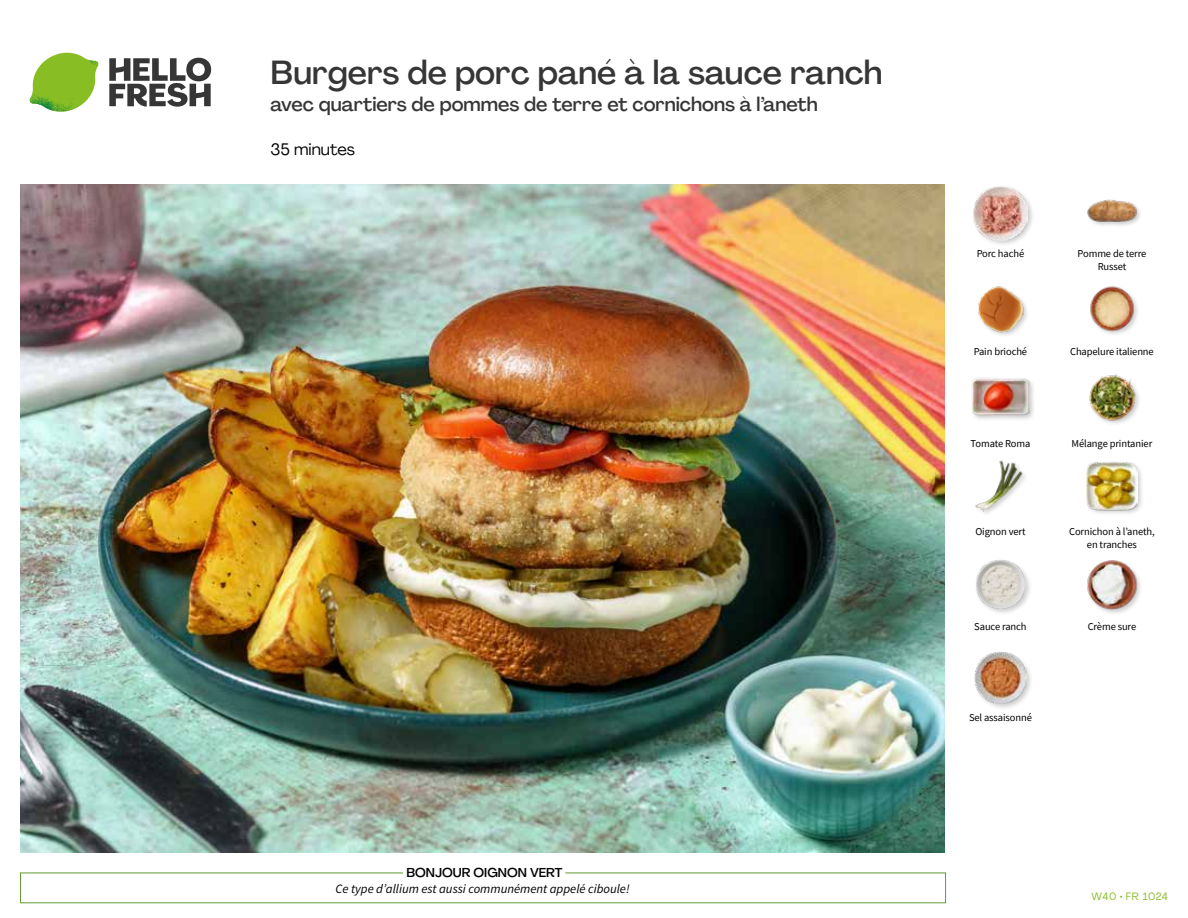
<style>
.page{position:relative;width:1188px;height:918px;background:#fff}
.page>*{position:absolute;margin:0;border:0;box-sizing:border-box;transform-origin:0 0}
.t1{font:500 33px "Agrandir";color:#373636}
.t2{font:500 19.5px "Agrandir";color:#373636}
.t3{font:16.5px "Agrandir";color:#000}
.t4{font:italic 12.75px "Source Sans Pro";color:#000}
.t5{font:500 12.75px "Agrandir";color:#000}
.t6{font:10.5px/13.5px "Source Sans Pro";letter-spacing:-.01em;color:#000;text-align:center}
.t7{font:10.5px "Agrandir";letter-spacing:.05em;color:#89bd24}
</style>
<div class="page">
<svg style="left:109px;top:57px;width:102px;height:50px"></svg>
<svg style="left:34px;top:53px;width:62px;height:40px"></svg>
<img style="left:67px;top:53px;width:32px;height:26px">
<img style="left:33px;top:75px;width:59px;height:11px">
<img style="left:29px;top:79px;width:61px;height:33px">
<img style="left:65px;top:86px;width:27px;height:25px">
<img style="left:21px;top:184px;width:924px;height:668px">
<div style="left:974px;top:651px;width:59px;height:60px;background:#000;opacity:.2"></div>
<img style="left:975px;top:652px;width:51px;height:52px">
<img style="left:1087px;top:560px;width:54px;height:53px">
<div style="left:974px;top:559px;width:58px;height:56px;background:#000;opacity:.2"></div>
<img style="left:975px;top:560px;width:51px;height:50px">
<div style="left:1085px;top:460px;width:60px;height:57px;background:#000;opacity:.2"></div>
<img style="left:1087px;top:461px;width:50px;height:50px">
<img style="left:975px;top:460px;width:50px;height:54px">
<img style="left:1089px;top:374px;width:50px;height:50px">
<div style="left:971px;top:377px;width:65px;height:45px;background:#000;opacity:.2"></div>
<img style="left:972px;top:377px;width:57px;height:45px">
<img style="left:1090px;top:286px;width:48px;height:48px">
<img style="left:978px;top:286px;width:49px;height:50px">
<div style="left:1087px;top:199px;width:56px;height:29px;background:#000;opacity:.2"></div>
<img style="left:1087px;top:199px;width:51px;height:26px">
<div style="left:972px;top:184px;width:63px;height:64px;background:#000;opacity:.2"></div>
<img style="left:973px;top:186px;width:55px;height:54px">
<h1 class="t1" style="left:271px;top:52px;width:613px">Burgers de porc pané à la sauce ranch</h1>
<h2 class="t2" style="left:271px;top:92px;width:549px">avec quartiers de pommes de terre et cornichons à l’aneth</h2>
<h3 class="t3" style="left:271px;top:139px;width:86px">35 minutes</h3>
<p class="t5" style="left:407px;top:864px;width:157px">BONJOUR OIGNON VERT</p>
<p class="t4" style="left:335px;top:881px;width:296px">Ce type d’allium est aussi communément appelé ciboule!</p>
<p class="t6" style="left:977px;top:246px;width:49px">Porc haché</p>
<p class="t6" style="left:1078px;top:246px;width:70px">Pomme de terre<br>Russet</p>
<p class="t6" style="left:974px;top:345px;width:55px">Pain brioché</p>
<p class="t6" style="left:1070px;top:345px;width:85px">Chapelure italienne</p>
<p class="t6" style="left:971px;top:437px;width:61px">Tomate Roma</p>
<p class="t6" style="left:1072px;top:437px;width:82px">Mélange printanier</p>
<p class="t6" style="left:975px;top:524px;width:52px">Oignon vert</p>
<p class="t6" style="left:1069px;top:524px;width:87px">Cornichon à l’aneth, en tranches</p>
<p class="t6" style="left:974px;top:620px;width:54px">Sauce ranch</p>
<p class="t6" style="left:1088px;top:620px;width:50px">Crème sure</p>
<p class="t6" style="left:969px;top:710px;width:64px">Sel assaisonné</p>
<p class="t7" style="left:1092px;top:890px;width:78px">W40 • FR 1024</p>
</div>
